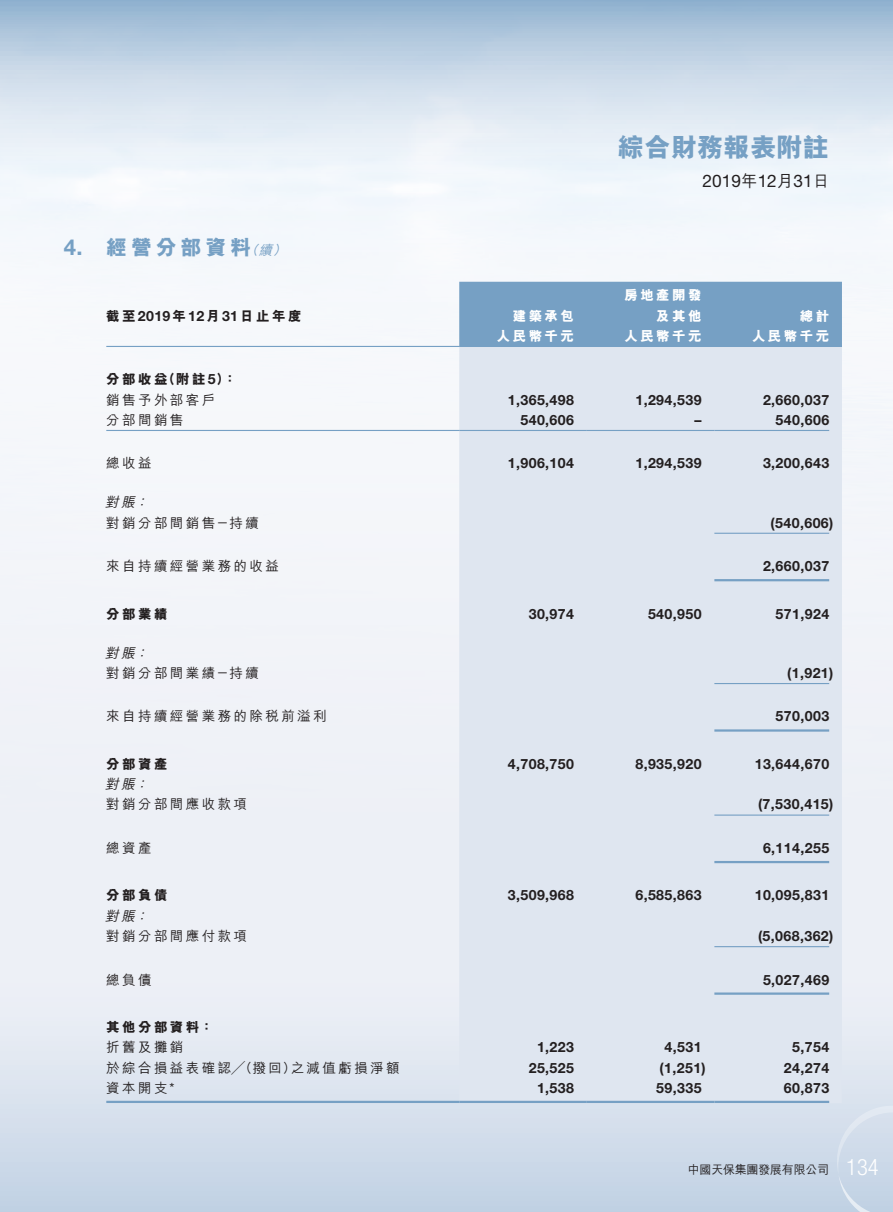
<style>
.page{position:relative;width:893px;height:1212px;background:#fff}
.page>*{position:absolute;margin:0;border:0;box-sizing:border-box;transform-origin:0 0}
.t1{font:800 26.4px "M Hei HK";color:#76a0c4}
.t2{font:300 condensed 22.5px "Helvetica Neue LT Std";color:#fff}
._01_Heading_1{font:700 22.05px "Helvetica Neue LT Std";color:#76a0c4}
._01_Heading_1-2{font:800 21px "M Hei HK";letter-spacing:.18em;color:#76a0c4}
.t3{font:17.4px "Helvetica Neue LT Std";color:#231f20}
._50_Table_Body{font:700 14.1px "Helvetica Neue LT Std";letter-spacing:.03em;color:#231f20}
._50_Table_Body-2{font:500 13.5px "M Hei HK";letter-spacing:.18em;color:#231f20}
._50_Table_Body-3{font:800 13.5px "M Hei HK";letter-spacing:.18em;color:#231f20}
._50_Table_Body-4{font:800 13.5px "M Hei HK";letter-spacing:.18em;color:#fff}
._50_Table_Body-5{font:italic 500 13.5px "M Hei HK";color:#231f20}
._01_Heading_1-3{font:italic 500 13.5px "M Hei HK";color:#76a0c4}
.t4{font:500 12px "M Hei HK";letter-spacing:-.02em;color:#231f20}
.s1{font-family:"Helvetica Neue LT Std";font-weight:700;font-size:14.1px}
.s2{font-family:"Helvetica Neue LT Std";font-weight:400;font-size:14.1px}
.s3{font-family:"M Hei HK";font-weight:500;font-size:16.5px}
</style>
<div class="page">
<div style="left:1px;top:0;width:892px;height:1212px;background:#c8d6e7"></div>
<img style="left:0;top:0;width:893px;height:1148px">
<svg style="left:833px;top:1098px;width:60px;height:114px"></svg>
<div style="left:459px;top:282px;width:383px;height:64px;background:#76a0c4"></div>
<div style="left:459px;top:347px;width:383px;height:756px;background:#dfe6f0"></div>
<hr style="left:106px;top:346px;width:353px;height:1px;background:#76a0c4">
<hr style="left:459px;top:346px;width:128px;height:1px;background:#76a0c4">
<hr style="left:587px;top:346px;width:127px;height:1px;background:#76a0c4">
<hr style="left:714px;top:346px;width:128px;height:1px;background:#76a0c4">
<hr style="left:106px;top:430px;width:353px;height:1px;background:#76a0c4">
<hr style="left:459px;top:430px;width:128px;height:1px;background:#76a0c4">
<hr style="left:587px;top:430px;width:127px;height:1px;background:#76a0c4">
<hr style="left:714px;top:430px;width:115px;height:1px;background:#76a0c4">
<hr style="left:714px;top:533px;width:115px;height:1px;background:#76a0c4">
<hr style="left:714px;top:579px;width:115px;height:2px;background:#76a0c4">
<hr style="left:714px;top:683px;width:115px;height:1px;background:#76a0c4">
<hr style="left:714px;top:729px;width:115px;height:3px;background:#76a0c4">
<hr style="left:714px;top:814px;width:115px;height:2px;background:#76a0c4">
<hr style="left:714px;top:861px;width:115px;height:2px;background:#76a0c4">
<hr style="left:714px;top:946px;width:115px;height:1px;background:#76a0c4">
<hr style="left:714px;top:992px;width:115px;height:3px;background:#76a0c4">
<hr style="left:106px;top:1101px;width:353px;height:2px;background:#76a0c4">
<hr style="left:459px;top:1101px;width:128px;height:2px;background:#76a0c4">
<hr style="left:587px;top:1101px;width:127px;height:2px;background:#76a0c4">
<hr style="left:714px;top:1101px;width:115px;height:2px;background:#76a0c4">
<p class="_01_Heading_1" style="left:64px;top:233px;width:21px">4.</p>
<p class="_01_Heading_1-2" style="left:106px;top:236px;width:146px">經營分部資料</p>
<p class="_01_Heading_1-3" style="left:245px;top:240px;width:19px">（</p>
<p class="_01_Heading_1-3" style="left:273px;top:240px;width:19px">(</p>
<p class="_01_Heading_1-3" style="left:259px;top:240px;width:19px">續</p>
<p class="_50_Table_Body-3" style="left:106px;top:309px;width:197px">截至<span class="s1">2019</span>年<span class="s1">12</span>月<span class="s1">31</span>日止年度</p>
<p class="_50_Table_Body-3" style="left:162px;top:372px;width:76px">（附註 ：(<span class="s1">5</span></p>
<p class="_50_Table_Body-3" style="left:106px;top:372px;width:63px">分部收益</p>
<p class="_50_Table_Body-2" style="left:106px;top:390px;width:110px">銷售予外部客戶</p>
<p class="_50_Table_Body-2" style="left:106px;top:410px;width:79px">分部間銷售</p>
<p class="_50_Table_Body-2" style="left:106px;top:453px;width:47px">總收益</p>
<p class="_50_Table_Body-5" style="left:135px;top:492px;width:19px">：</p>
<p class="_50_Table_Body-5" style="left:105px;top:492px;width:35px">對賬</p>
<p class="_50_Table_Body-2" style="left:106px;top:513px;width:154px">對銷分部間銷售－持續</p>
<p class="_50_Table_Body-2" style="left:106px;top:556px;width:174px">來自持續經營業務的收益</p>
<p class="_50_Table_Body-3" style="left:106px;top:607px;width:63px">分部業績</p>
<p class="_50_Table_Body-5" style="left:135px;top:643px;width:19px">：</p>
<p class="_50_Table_Body-5" style="left:105px;top:643px;width:35px">對賬</p>
<p class="_50_Table_Body-2" style="left:106px;top:663px;width:154px">對銷分部間業績－持續</p>
<p class="_50_Table_Body-2" style="left:106px;top:707px;width:222px">來自持續經營業務的除稅前溢利</p>
<p class="_50_Table_Body-3" style="left:106px;top:757px;width:63px">分部資產</p>
<p class="_50_Table_Body-5" style="left:135px;top:774px;width:19px">：</p>
<p class="_50_Table_Body-5" style="left:105px;top:774px;width:35px">對賬</p>
<p class="_50_Table_Body-2" style="left:106px;top:795px;width:142px">對銷分部間應收款項</p>
<p class="_50_Table_Body-2" style="left:106px;top:838px;width:47px">總資產</p>
<p class="_50_Table_Body-3" style="left:106px;top:889px;width:63px">分部負債</p>
<p class="_50_Table_Body-5" style="left:135px;top:906px;width:19px">：</p>
<p class="_50_Table_Body-5" style="left:105px;top:906px;width:35px">對賬</p>
<p class="_50_Table_Body-2" style="left:106px;top:926px;width:142px">對銷分部間應付款項</p>
<p class="_50_Table_Body-2" style="left:106px;top:970px;width:47px">總負債</p>
<p class="_50_Table_Body-3" style="left:106px;top:1020px;width:108px">其他分部資料：</p>
<p class="_50_Table_Body-2" style="left:106px;top:1037px;width:79px">折舊及攤銷</p>
<p class="_50_Table_Body-2" style="left:106px;top:1058px;width:191px">於綜合損益表確認╱（撥回）</p>
<p class="_50_Table_Body-2" style="left:291px;top:1058px;width:110px">之減值虧損淨額</p>
<p class="_50_Table_Body-2" style="left:106px;top:1078px;width:70px">資本開支<span class="s2">*</span></p>
<h1 class="t1" style="left:618px;top:134px;width:213px">綜合財務報表附註</h1>
<p class="t3" style="left:703px;top:170px;width:128px">2019<span class="s3">年</span>12<span class="s3">月</span>31<span class="s3">日</span></p>
<p class="_50_Table_Body-4" style="left:624px;top:288px;width:79px">房地產開發</p>
<p class="_50_Table_Body-4" style="left:513px;top:309px;width:63px">建築承包</p>
<p class="_50_Table_Body-4" style="left:656px;top:309px;width:47px">及其他</p>
<p class="_50_Table_Body-4" style="left:800px;top:309px;width:31px">總計</p>
<p class="_50_Table_Body-4" style="left:497px;top:329px;width:79px">人民幣千元</p>
<p class="_50_Table_Body-4" style="left:624px;top:329px;width:79px">人民幣千元</p>
<p class="_50_Table_Body-4" style="left:752px;top:329px;width:79px">人民幣千元</p>
<p class="_50_Table_Body" style="left:508px;top:391px;width:68px">1,365,498</p>
<p class="_50_Table_Body" style="left:635px;top:391px;width:68px">1,294,539</p>
<p class="_50_Table_Body" style="left:763px;top:391px;width:68px">2,660,037</p>
<p class="_50_Table_Body" style="left:520px;top:411px;width:55px">540,606</p>
<p class="_50_Table_Body" style="left:694px;top:411px;width:9px">–</p>
<p class="_50_Table_Body" style="left:776px;top:411px;width:55px">540,606</p>
<p class="_50_Table_Body" style="left:508px;top:455px;width:68px">1,906,104</p>
<p class="_50_Table_Body" style="left:635px;top:455px;width:68px">1,294,539</p>
<p class="_50_Table_Body" style="left:763px;top:455px;width:68px">3,200,643</p>
<p class="_50_Table_Body" style="left:771px;top:514px;width:64px">)540,606(</p>
<p class="_50_Table_Body" style="left:763px;top:557px;width:68px">2,660,037</p>
<p class="_50_Table_Body" style="left:529px;top:605px;width:47px">30,974</p>
<p class="_50_Table_Body" style="left:648px;top:605px;width:55px">540,950</p>
<p class="_50_Table_Body" style="left:776px;top:605px;width:55px">571,924</p>
<p class="_50_Table_Body" style="left:787px;top:664px;width:48px">)1,921(</p>
<p class="_50_Table_Body" style="left:776px;top:708px;width:55px">570,003</p>
<p class="_50_Table_Body" style="left:508px;top:755px;width:68px">4,708,750</p>
<p class="_50_Table_Body" style="left:635px;top:755px;width:68px">8,935,920</p>
<p class="_50_Table_Body" style="left:755px;top:755px;width:76px">13,644,670</p>
<p class="_50_Table_Body" style="left:758px;top:796px;width:77px">)7,530,415(</p>
<p class="_50_Table_Body" style="left:763px;top:839px;width:68px">6,114,255</p>
<p class="_50_Table_Body" style="left:508px;top:887px;width:68px">3,509,968</p>
<p class="_50_Table_Body" style="left:635px;top:887px;width:68px">6,585,863</p>
<p class="_50_Table_Body" style="left:755px;top:887px;width:76px">10,095,831</p>
<p class="_50_Table_Body" style="left:758px;top:927px;width:77px">)5,068,362(</p>
<p class="_50_Table_Body" style="left:763px;top:971px;width:68px">5,027,469</p>
<p class="_50_Table_Body" style="left:537px;top:1038px;width:39px">1,223</p>
<p class="_50_Table_Body" style="left:665px;top:1038px;width:39px">4,531</p>
<p class="_50_Table_Body" style="left:792px;top:1038px;width:39px">5,754</p>
<p class="_50_Table_Body" style="left:529px;top:1059px;width:47px">25,525</p>
<p class="_50_Table_Body" style="left:660px;top:1059px;width:48px">)1,251(</p>
<p class="_50_Table_Body" style="left:784px;top:1059px;width:47px">24,274</p>
<p class="_50_Table_Body" style="left:537px;top:1079px;width:39px">1,538</p>
<p class="_50_Table_Body" style="left:656px;top:1079px;width:47px">59,335</p>
<p class="_50_Table_Body" style="left:784px;top:1079px;width:47px">60,873</p>
<p class="t4" style="left:688px;top:1161px;width:143px">中國天保集團發展有限公司</p>
<h2 class="t2" style="left:846px;top:1154px;width:34px">134</h2>
</div>
